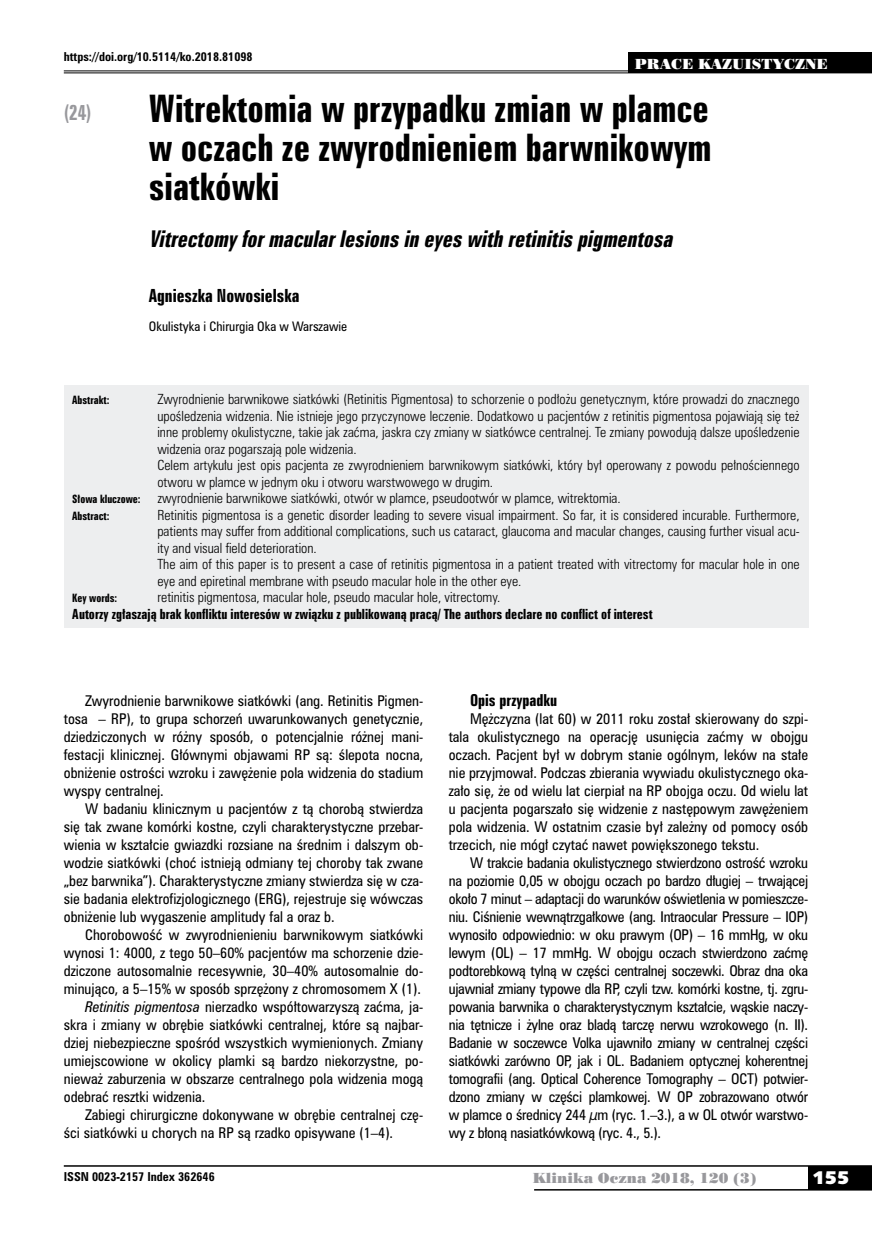
<style>
.page{position:relative;width:872px;height:1234px;background:#fff}
.page>*{position:absolute;margin:0;border:0;box-sizing:border-box;transform-origin:0 0}
.t1{font:34.5px/39px "Zurich Bd X Cn PL";color:#000;text-align:justify}
.t2{font:italic 21px "Zurich Bd X Cn PL";color:#000}
.t3{font:19.5px "Zurich Bd X Cn PL";color:#98989c;scale:.9 1}
.t4{font:18px "Humanst 531 U Blk PL";color:#fff}
.t5{font:16.5px "Zurich Bd X Cn PL";color:#000}
.t6{font:15px "Zurich Bd X Cn PL";color:#000}
.t7{font:13.5px/18px "Zurich Cn PL";color:#000;text-align:justify}
.t8{font:13.5px "Poster Bodoni PL";color:#98989c}
.t9{font:13.5px "Poster Bodoni PL";color:#fff}
.t10{font:12.75px/16.5px "Zurich Lt Cn PL";color:#000}
.t11{font:12.75px "Zurich Bd X Cn PL";color:#000}
.t12{font:12px "Zurich Cn PL";color:#000}
.t13{font:700 11.25px "Zurich Cn PL";color:#000}
.t14{font:10.5px "Zurich Bd X Cn PL";color:#000}
.s1{font-style:italic}
</style>
<div class="page">
<div style="left:808px;top:1165px;width:64px;height:24px;background:#000"></div>
<hr style="left:64px;top:1164px;width:808px;height:2px;background:#000">
<hr style="left:534px;top:1188px;width:338px;height:2px;background:#000">
<div style="left:64px;top:385px;width:744px;height:243px;background:#edeeef"></div>
<hr style="left:64px;top:70px;width:808px;height:1px;background:#000">
<hr style="left:64px;top:72px;width:808px;height:1px;background:#000">
<div style="left:628px;top:53px;width:244px;height:20px;background:#000"></div>
<p class="t13" style="left:64px;top:49px;width:190px">https://doi.org/10.5114/ko.2018.81098</p>
<p class="t9" style="left:635px;top:55px;width:195px">PRACE KAZUISTYCZNE</p>
<h3 class="t3" style="left:64px;top:100px;width:32px">(24)</h3>
<h1 class="t1" style="left:149px;top:89px;width:564px">Witrektomia w przypadku zmian w plamce w oczach ze zwyrodnieniem barwnikowym siatkówki</h1>
<h2 class="t2" style="left:149px;top:225px;width:530px">Vitrectomyformacularlesionsin eyeswith retinitispigmentosa</h2>
<p class="t5" style="left:149px;top:284px;width:152px">Agnieszka Nowosielska</p>
<p class="t12" style="left:149px;top:318px;width:200px">Okulistyka i Chirurgia Oka w Warszawie</p>
<p class="t14" style="left:72px;top:393px;width:39px">Abstrakt:</p>
<p class="t10" style="left:157px;top:391px;width:644px">Zwyrodnienie barwnikowe siatkówki (Retinitis Pigmentosa) to schorzenie o podłożu genetycznym, które prowadzi do znacznego upośledzenia widzenia. Nie istnieje jego przyczynowe leczenie. Dodatkowo u pacjentów z retinitis pigmentosa pojawiają się też inne problemy okulistyczne, takie jak zaćma, jaskra czy zmiany w siatkówce centralnej. Te zmiany powodują dalsze upośledzenie widzenia oraz pogarszają pole widzenia.<br>Celem artykułu jest opis pacjenta ze zwyrodnieniem barwnikowym siatkówki, który był operowany z powodu pełnościennego otworu w plamce w jednym oku i otworu warstwowego w drugim.</p>
<p class="t14" style="left:72px;top:492px;width:70px">Słowa kluczowe:</p>
<p class="t10" style="left:157px;top:490px;width:465px">zwyrodnienie barwnikowe siatkówki, otwór w plamce, pseudootwór w plamce, witrektomia.</p>
<p class="t14" style="left:72px;top:509px;width:39px">Abstract:</p>
<p class="t10" style="left:157px;top:506px;width:644px">Retinitis pigmentosa is a genetic disorder leading to severe visual impairment. So far, it is considered incurable. Furthermore, patients may suffer from additional complications, such us cataract, glaucoma and macular changes, causing further visual acu&shy;ity and visual field deterioration.<br>The aim of this paper is to present a case of retinitis pigmentosa in a patient treated with vitrectomy for macular hole in one eye and epiretinal membrane with pseudo macular hole in the other eye.</p>
<p class="t14" style="left:72px;top:591px;width:46px">Key words:</p>
<p class="t10" style="left:157px;top:589px;width:344px">retinitis pigmentosa, macular hole, pseudo macular hole, vitrectomy.</p>
<p class="t11" style="left:72px;top:605px;width:582px">Autorzy zgłaszają brak konfliktu interesów w związku z publikowaną pracą/ The authors declare no conflict of interest</p>
<p class="t7" style="left:64px;top:691px;width:361px;text-indent:21px">Zwyrodnienie barwnikowe siatkówki (ang. Retinitis Pigmen&shy;tosa – RP), to grupa schorzeń uwarunkowanych genetycznie, dziedziczonych w różny sposób, o potencjalnie różnej mani&shy;festacji klinicznej. Głównymi objawami RP są: ślepota nocna, obniżenie ostrości wzroku i zawężenie pola widzenia do stadium wyspy centralnej.</p>
<p class="t7" style="left:64px;top:799px;width:361px;text-indent:21px">W badaniu klinicznym u pacjentów z tą chorobą stwierdza się tak zwane komórki kostne, czyli charakterystyczne przebar&shy;wienia w kształcie gwiazdki rozsiane na średnim i dalszym ob&shy;wodzie siatkówki (choć istnieją odmiany tej choroby tak zwane „bez barwnika”). Charakterystyczne zmiany stwierdza się w cza&shy;sie badania elektrofizjologicznego (ERG), rejestruje się wówczas obniżenie lub wygaszenie amplitudy fal a oraz b.</p>
<p class="t7" style="left:85px;top:925px;width:340px">Chorobowość w zwyrodnienieniu barwnikowym siatkówki</p>
<p class="t7" style="left:64px;top:943px;width:361px">wynosi 1: 4000, z tego 50–60% pacjentów ma schorzenie dzie-</p>
<p class="t7" style="left:64px;top:961px;width:361px">dziczone autosomalnie recesywnie, 30–40% autosomalnie do-</p>
<p class="t7" style="left:64px;top:979px;width:359px">minująco, a 5–15% w sposób sprzężony z chromosomem X (1).</p>
<p class="t7" style="left:85px;top:997px;width:340px"><span class="s1">Retinitis pigmentosa</span> nierzadko współtowarzyszą zaćma, ja-</p>
<p class="t7" style="left:64px;top:1015px;width:361px">skra i zmiany w obrębie siatkówki centralnej, które są najbar-</p>
<p class="t7" style="left:64px;top:1033px;width:361px">dziej niebezpieczne spośród wszystkich wymienionych. Zmiany</p>
<p class="t7" style="left:64px;top:1051px;width:361px">umiejscowione w okolicy plamki są bardzo niekorzystne, po-</p>
<p class="t7" style="left:64px;top:1069px;width:361px">nieważ zaburzenia w obszarze centralnego pola widzenia mogą</p>
<p class="t7" style="left:64px;top:1087px;width:143px">odebrać resztki widzenia.</p>
<p class="t7" style="left:85px;top:1105px;width:340px">Zabiegi chirurgiczne dokonywane w obrębie centralnej czę-</p>
<p class="t7" style="left:64px;top:1123px;width:331px">ści siatkówki u chorych na RP są rzadko opisywane (1–4).</p>
<p class="t6" style="left:470px;top:690px;width:89px">Opis przypadku</p>
<p class="t7" style="left:449px;top:709px;width:361px;text-indent:21px">Mężczyzna (lat 60) w 2011 roku został skierowany do szpi&shy;tala okulistycznego na operację usunięcia zaćmy w obojgu oczach. Pacjent był w dobrym stanie ogólnym, leków na stałe nie przyjmował. Podczas zbierania wywiadu okulistycznego oka&shy;zało się, że od wielu lat cierpiał na RP obojga oczu. Od wielu lat u pacjenta pogarszało się widzenie z następowym zawężeniem pola widzenia. W ostatnim czasie był zależny od pomocy osób trzecich, nie mógł czytać nawet powiększonego tekstu.</p>
<p class="t7" style="left:449px;top:853px;width:361px;text-indent:21px">W trakcie badania okulistycznego stwierdzono ostrość wzroku na poziomie 0,05 w obojgu oczach po bardzo długiej – trwającej około 7 minut – adaptacji do warunków oświetlenia w pomieszcze&shy;niu. Ciśnienie wewnątrzgałkowe (ang. Intraocular Pressure – IOP) wynosiło odpowiednio: w oku prawym (OP) – 16 mmHg, w oku lewym (OL) – 17 mmHg. W obojgu oczach stwierdzono zaćmę podtorebkową tylną w części centralnej soczewki. Obraz dna oka ujawniał zmiany typowe dla RP, czyli tzw. komórki kostne, tj. zgru&shy;powania barwnika o charakterystycznym kształcie, wąskie naczy&shy;nia tętnicze i żylne oraz bladą tarczę nerwu wzrokowego (n. II).<br>Badanie w soczewce Volka ujawniło zmiany w centralnej części siatkówki zarówno OP, jak i OL. Badaniem optycznej koherentnej tomografii (ang. Optical Coherence Tomography – OCT) potwier&shy;dzono zmiany w części plamkowej. W OP zobrazowano otwór w plamce o średnicy 244 μm (ryc. 1.–3.), a w OL otwór warstwo&shy;wy z błoną nasiatkówkową (ryc. 4., 5.).</p>
<p class="t13" style="left:64px;top:1168px;width:152px">ISSN 0023-2157 Index 362646</p>
<p class="t8" style="left:532px;top:1168px;width:225px">Klinika Oczna 2018, 120 (3)</p>
<h3 class="t4" style="left:812px;top:1165px;width:38px">155</h3>
</div>
